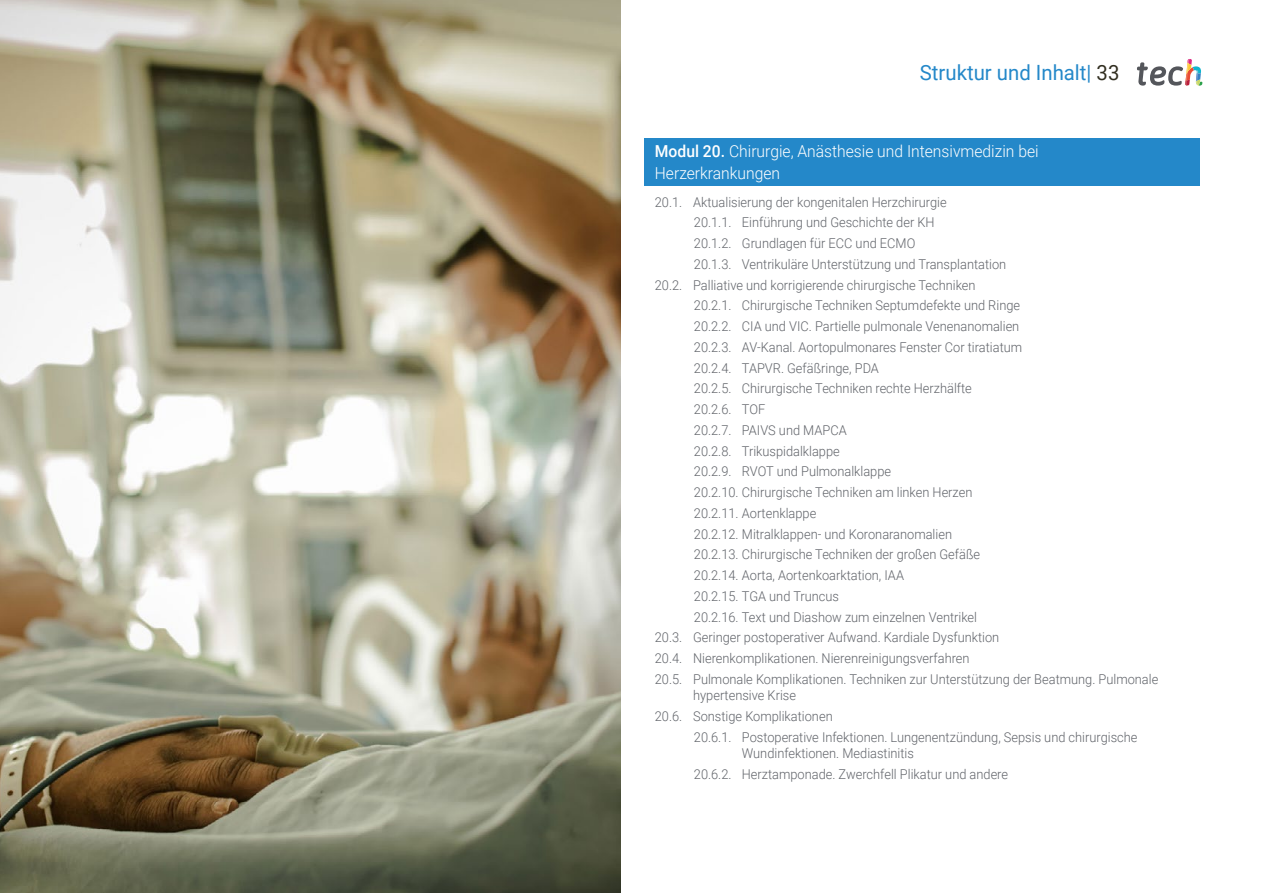
<style>
.page{position:relative;width:1263px;height:893px;background:#fff}
.page>*{position:absolute;margin:0;border:0;box-sizing:border-box;transform-origin:0 0}
.t1{font:21px "Roboto";color:#2488c9}
.t2{font:300 16.5px/22.5px "Roboto";color:#fff;scale:.95 1}
.t3{font:300 13.5px/20.7px "Roboto";color:#61646a;scale:.95 1}
.s1{color:#312e20}
.s2{font-weight:500}
</style>
<div class="page">
<img style="left:0;top:0;width:621px;height:893px">
<svg style="left:1137px;top:59px;width:65px;height:27px"></svg>
<div style="left:644px;top:138px;width:555px;height:48px;background:#2488c9"></div>
<h1 class="t1" style="left:920px;top:57px;width:201px">Struktur und Inhalt| <span class="s1">33</span></h1>
<p class="t2" style="left:655px;top:139px;width:405px"><span class="s2">Modul 20.</span> Chirurgie, Anästhesie und Intensivmedizin bei<br>Herzerkrankungen</p>
<p class="t3" style="left:655px;top:191px;width:309px">20.1. Aktualisierung der kongenitalen Herzchirurgie</p>
<p class="t3" style="left:694px;top:212px;width:255px">20.1.1. Einführung und Geschichte der KH</p>
<p class="t3" style="left:694px;top:232px;width:235px">20.1.2. Grundlagen für ECC und ECMO</p>
<p class="t3" style="left:694px;top:253px;width:330px">20.1.3. Ventrikuläre Unterstützung und Transplantation</p>
<p class="t3" style="left:655px;top:274px;width:339px">20.2. Palliative und korrigierende chirurgische Techniken</p>
<p class="t3" style="left:694px;top:295px;width:345px">20.2.1. Chirurgische Techniken Septumdefekte und Ringe</p>
<p class="t3" style="left:694px;top:315px;width:344px">20.2.2. CIA und VIC. Partielle pulmonale Venenanomalien</p>
<p class="t3" style="left:694px;top:336px;width:347px">20.2.3. AV-Kanal. Aortopulmonares Fenster Cor tiratiatum</p>
<p class="t3" style="left:694px;top:357px;width:196px">20.2.4. TAPVR. Gefäßringe, PDA</p>
<p class="t3" style="left:694px;top:378px;width:294px">20.2.5. Chirurgische Techniken rechte Herzhälfte</p>
<p class="t3" style="left:694px;top:398px;width:77px">20.2.6. TOF</p>
<p class="t3" style="left:694px;top:419px;width:162px">20.2.7. PAIVS und MAPCA</p>
<p class="t3" style="left:694px;top:440px;width:155px">20.2.8. Trikuspidalklappe</p>
<p class="t3" style="left:694px;top:461px;width:209px">20.2.9. RVOT und Pulmonalklappe</p>
<p class="t3" style="left:694px;top:481px;width:295px">20.2.10. Chirurgische Techniken am linken Herzen</p>
<p class="t3" style="left:694px;top:502px;width:130px">20.2.11. Aortenklappe</p>
<p class="t3" style="left:694px;top:523px;width:273px">20.2.12. Mitralklappen- und Koronaranomalien</p>
<p class="t3" style="left:694px;top:544px;width:303px">20.2.13. Chirurgische Techniken der großen Gefäße</p>
<p class="t3" style="left:694px;top:564px;width:223px">20.2.14. Aorta, Aortenkoarktation, IAA</p>
<p class="t3" style="left:694px;top:585px;width:154px">20.2.15. TGA und Truncus</p>
<p class="t3" style="left:694px;top:606px;width:300px">20.2.16. Text und Diashow zum einzelnen Ventrikel</p>
<p class="t3" style="left:655px;top:627px;width:364px">20.3. Geringer postoperativer Aufwand. Kardiale Dysfunktion</p>
<p class="t3" style="left:655px;top:647px;width:333px">20.4. Nierenkomplikationen. Nierenreinigungsverfahren</p>
<p class="t3" style="left:655px;top:668px;width:531px">20.5. Pulmonale Komplikationen. Techniken zur Unterstützung der Beatmung. Pulmonale</p>
<p class="t3" style="left:693px;top:685px;width:110px">hypertensive Krise</p>
<p class="t3" style="left:655px;top:705px;width:189px">20.6. Sonstige Komplikationen</p>
<p class="t3" style="left:694px;top:726px;width:468px">20.6.1. Postoperative Infektionen. Lungenentzündung, Sepsis und chirurgische</p>
<p class="t3" style="left:694px;top:743px;width:332px;text-indent:48px">Wundinfektionen. Mediastinitis<br>20.6.2. Herztamponade. Zwerchfell Plikatur und andere</p>
</div>
